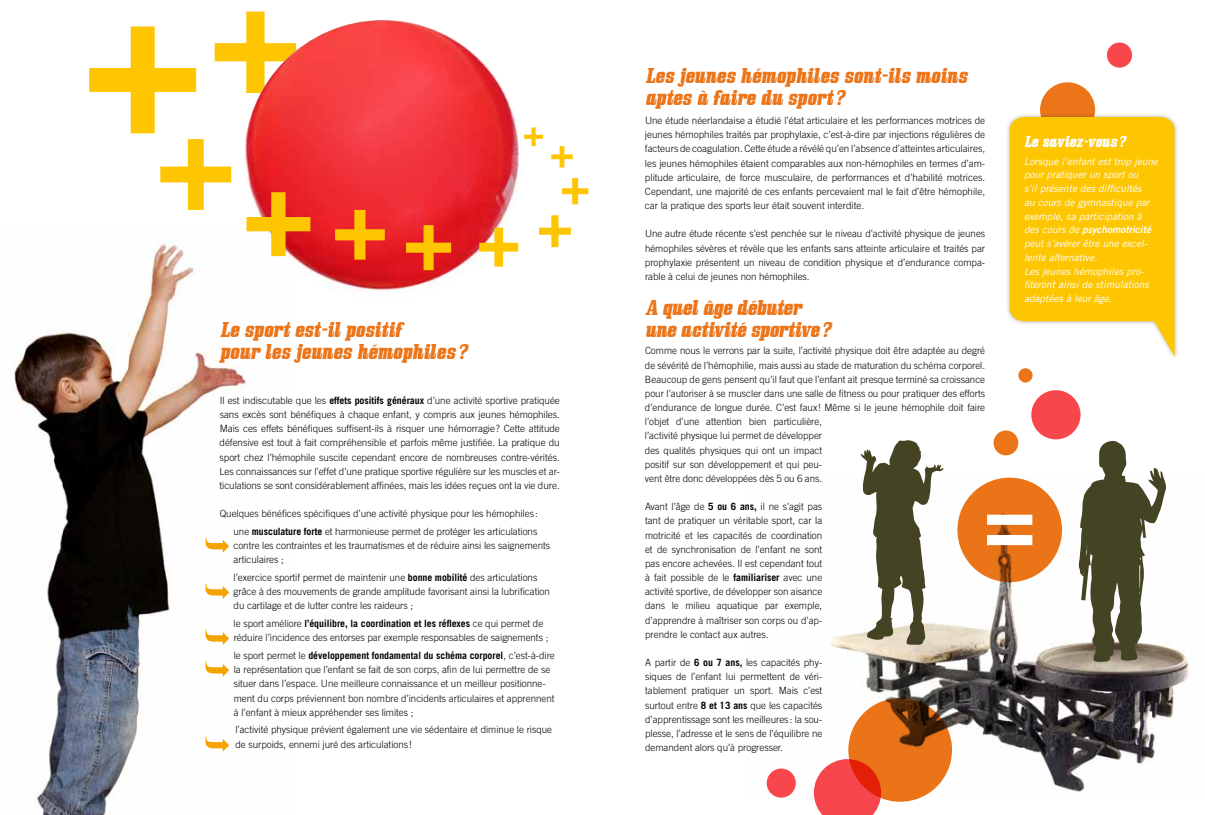
<style>
.page{position:relative;width:1205px;height:815px;background:#fff}
.page>*{position:absolute;margin:0;border:0;box-sizing:border-box;transform-origin:0 0}
.t1{font:italic 18.75px/21.2px "Bullpen";color:#ec751a}
.t2{font:italic 13.75px "Bullpen";color:#fff}
.t3{font:300 10px/14.1px "Trade Gothic";color:#000}
.t4{font:italic 10px/13.8px "Trade Gothic";color:#fff}
.t5{font:italic 10px "Trade Gothic Bold Two";color:#fff}
.s1{font-weight:700}
.s2{font-family:"Trade Gothic"}
</style>
<div class="page">
<div style="left:1040px;top:82px;width:55px;height:55px;background:#ec751a;border-radius:50%"></div>
<img style="left:766px;top:477px;width:424px;height:323px">
<svg style="left:1078px;top:441px;width:88px;height:221px"></svg>
<svg style="left:860px;top:440px;width:83px;height:205px"></svg>
<div style="left:957px;top:478px;width:105px;height:104px;background:#ec751a;border-radius:50%"></div>
<svg style="left:987px;top:515px;width:45px;height:30px"></svg>
<div style="left:1005px;top:112px;width:174px;height:249px;background:#000;opacity:.3"></div>
<svg style="left:1010px;top:117px;width:164px;height:240px;background:#fccd24"></svg>
<div style="left:1031px;top:390px;width:49px;height:49px;background:#f7464c;border-radius:50%"></div>
<div style="left:1018px;top:368px;width:14px;height:14px;background:#ec751a;border-radius:50%"></div>
<div style="left:993px;top:431px;width:25px;height:24px;background:#ec751a;border-radius:50%"></div>
<svg style="left:848px;top:698px;width:104px;height:104px;background:#c96416"></svg>
<svg style="left:814px;top:759px;width:67px;height:56px;background:#f3544e"></svg>
<div style="left:767px;top:769px;width:29px;height:29px;background:#f7464c;border-radius:50%"></div>
<div style="left:1107px;top:43px;width:25px;height:25px;background:#f7464c;border-radius:50%"></div>
<img style="left:14px;top:241px;width:233px;height:574px">
<svg style="left:215px;top:12px;width:50px;height:50px"></svg>
<img style="left:244px;top:20px;width:276px;height:280px">
<svg style="left:206px;top:662px;width:23px;height:15px"></svg>
<svg style="left:206px;top:630px;width:23px;height:15px"></svg>
<svg style="left:206px;top:584px;width:23px;height:15px"></svg>
<svg style="left:206px;top:538px;width:23px;height:15px"></svg>
<svg style="left:206px;top:737px;width:23px;height:15px"></svg>
<svg style="left:89px;top:26px;width:107px;height:107px"></svg>
<svg style="left:160px;top:139px;width:71px;height:71px"></svg>
<svg style="left:246px;top:192px;width:64px;height:64px"></svg>
<svg style="left:335px;top:210px;width:50px;height:50px;background:#f06117"></svg>
<svg style="left:406px;top:225px;width:45px;height:45px;background:#eb5d14"></svg>
<svg style="left:479px;top:228px;width:39px;height:39px"></svg>
<svg style="left:539px;top:215px;width:32px;height:32px"></svg>
<svg style="left:562px;top:178px;width:26px;height:26px"></svg>
<svg style="left:551px;top:146px;width:22px;height:21px"></svg>
<svg style="left:524px;top:127px;width:19px;height:19px"></svg>
<h1 class="t1" style="left:220px;top:320px;width:249px">Le sport est-il positif<br>pour les jeunes hémophiles?</h1>
<p class="t3" style="left:219px;top:393px;width:342px;text-align:justify">Il est indiscutable que les <span class="s1">effets positifs généraux</span> d’une activité sportive pratiquée sans excès sont bénéfiques à chaque enfant, y compris aux jeunes hémophiles.<br>Mais ces effets bénéfiques suffisent-ils à risquer une hémorragie ? Cette attitude défensive est tout à fait compréhensible et parfois même justifiée. La pratique du sport chez l’hémophile suscite cependant encore de nombreuses contre-vérités.<br>Les connaissances sur l’effet d’une pratique sportive régulière sur les muscles et ar&shy;ticulations se sont considérablement affinées, mais les idées reçues ont la vie dure.</p>
<p class="t3" style="left:220px;top:505px;width:320px;line-height:17.8px;text-align:right">Quelques bénéfices spécifiques d’une activité physique pour les hémophiles : une <span class="s1">musculature forte</span> et harmonieuse permet de protéger les articulations</p>
<p class="t3" style="left:233px;top:538px;width:318px">contre les contraintes et les traumatismes et de réduire ainsi les saignements articulaires ;</p>
<p class="t3" style="left:234px;top:570px;width:318px">l’exercice sportif permet de maintenir une <span class="s1">bonne mobilité</span> des articulations grâce à des mouvements de grande amplitude favorisant ainsi la lubrification du cartilage et de lutter contre les raideurs ;</p>
<p class="t3" style="left:234px;top:616px;width:316px">le sport améliore <span class="s1">l’équilibre, la coordination et les réflexes</span> ce qui permet de réduire l’incidence des entorses par exemple responsables de saignements ;</p>
<p class="t3" style="left:234px;top:648px;width:323px">le sport permet le <span class="s1">développement fondamental du schéma corporel</span>, c’est-à-dire la représentation que l’enfant se fait de son corps, afin de lui permettre de se situer dans l’espace. Une meilleure connaissance et un meilleur positionne&shy;ment du corps préviennent bon nombre d’incidents articulaires et apprennent à l’enfant à mieux appréhender ses limites ;</p>
<p class="t3" style="left:235px;top:723px;width:318px">l’activité physique prévient également une vie sédentaire et diminue le risque de surpoids, ennemi juré des articulations !</p>
<h1 class="t1" style="left:645px;top:66px;width:324px">Les jeunes hémophiles sont-ils moins aptes à faire du sport?</h1>
<p class="t3" style="left:645px;top:113px;width:342px;text-align:justify">Une étude néerlandaise a étudié l’état articulaire et les performances motrices de jeunes hémophiles traités par prophylaxie, c’est-à-dire par injections régulières de facteurs de coagulation. Cette étude a révélé qu’en l’absence d’atteintes articulaires, les jeunes hémophiles étaient comparables aux non-hémophiles en termes d’am&shy;plitude articulaire, de force musculaire, de performances et d’habilité motrices.<br>Cependant, une majorité de ces enfants percevaient mal le fait d’être hémophile, car la pratique des sports leur était souvent interdite.</p>
<p class="t3" style="left:645px;top:227px;width:342px;text-align:justify">Une autre étude récente s’est penchée sur le niveau d’activité physique de jeunes hémophiles sévères et révèle que les enfants sans atteinte articulaire et traités par prophylaxie présentent un niveau de condition physique et d’endurance compa&shy;rable à celui de jeunes non hémophiles.</p>
<h1 class="t1" style="left:645px;top:298px;width:187px">A quel âge débuter une activité sportive?</h1>
<p class="t3" style="left:645px;top:344px;width:342px">Comme nous le verrons par la suite, l’activité physique doit être adaptée au degré de sévérité de l’hémophilie, mais aussi au stade de maturation du schéma corporel.<br>Beaucoup de gens pensent qu’il faut que l’enfant ait presque terminé sa croissance pour l’autoriser à se muscler dans une salle de fitness ou pour pratiquer des efforts d’endurance de longue durée. C’est faux ! Même si le jeune hémophile doit faire l’objet d’une attention bien particulière,<br>l’activité physique lui permet de développer<br>des qualités physiques qui ont un impact<br>positif sur son développement et qui peu-<br>vent être donc développées dès 5 ou 6 ans.</p>
<p class="t3" style="left:645px;top:499px;width:179px;text-align:justify">Avant l’âge de <span class="s1">5 ou 6 ans,</span> il ne s’agit pas tant de pratiquer un véritable sport, car la motricité et les capacités de coordination et de synchronisation de l’enfant ne sont pas encore achevées. Il est cependant tout à fait possible de le <span class="s1">familiariser</span> avec une activité sportive, de développer son aisance dans le milieu aquatique par exemple, d’apprendre à maîtriser son corps ou d’ap&shy;prendre le contact aux autres.</p>
<p class="t3" style="left:645px;top:655px;width:179px;text-align:justify">A partir de <span class="s1">6 ou 7 ans,</span> les capacités phy&shy;siques de l’enfant lui permettent de véri&shy;tablement pratiquer un sport. Mais c’est surtout entre <span class="s1">8 et 13 ans</span> que les capacités d’apprentissage sont les meilleures : la sou&shy;plesse, l’adresse et le sens de l’équilibre ne demandent alors qu’à progresser.</p>
<h2 class="t2" style="left:1024px;top:134px;width:103px">Le saviez-vous?</h2>
<p class="t4" style="left:1024px;top:154px;width:135px">Lorsque l’enfant est trop jeune pour pratiquer un sport ou<br>s’il présente des difficultés<br>au cours de gymnastique par exemple, sa participation à</p>
<p class="t5" style="left:1024px;top:224px;width:128px"><span class="s2">des cours de</span> psychomotricité</p>
<p class="t4" style="left:1024px;top:237px;width:126px">peut s’avérer être une excel&shy;lente alternative.<br>Les jeunes hémophiles pro&shy;fiteront ainsi de stimulations adaptées à leur âge.</p>
</div>
